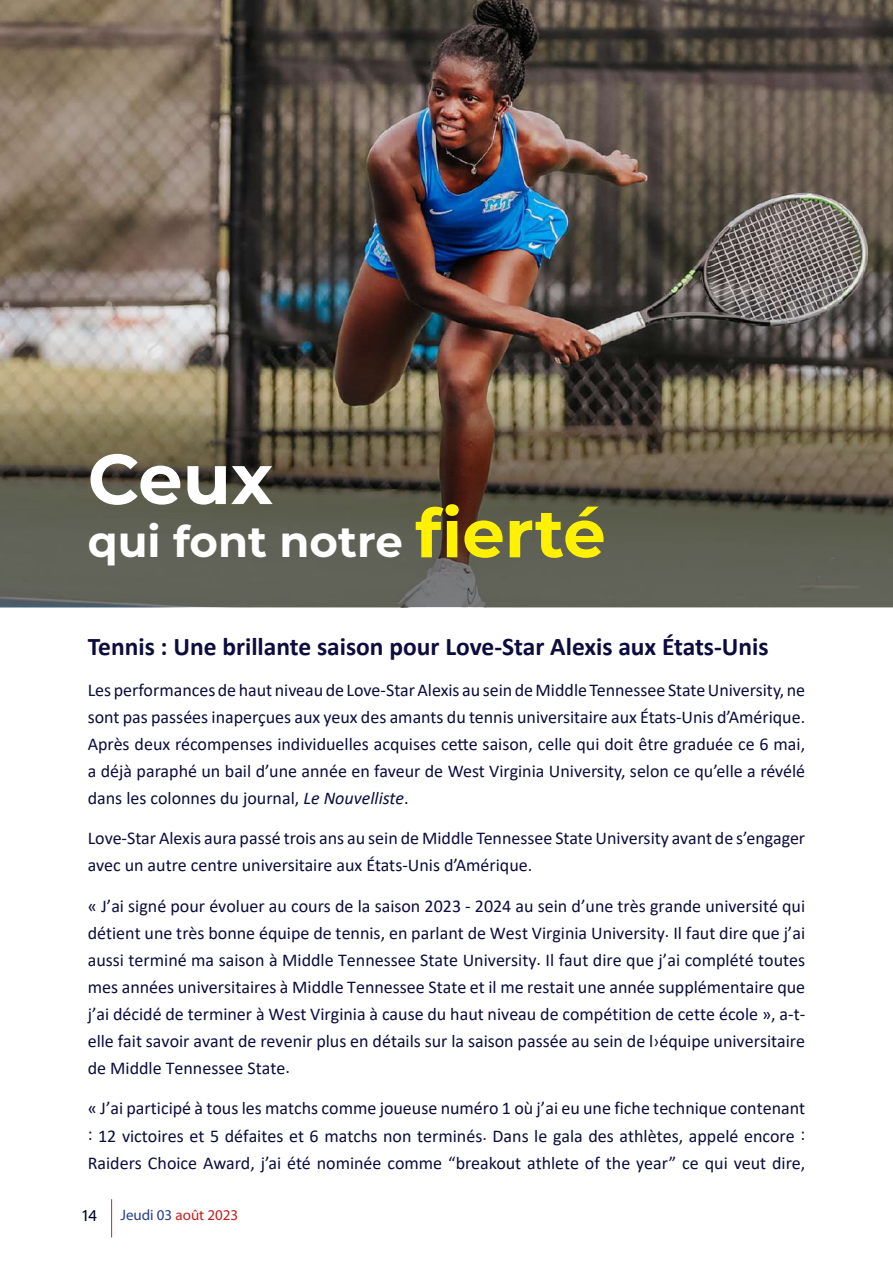
<style>
.page{position:relative;width:893px;height:1263px;background:#fff}
.page>*{position:absolute;margin:0;border:0;box-sizing:border-box;transform-origin:0 0}
.t1{font:100 70.5px "Montserrat";color:#fff}
.t2{font:100 43.5px "Montserrat";color:#fff}
.t3{font:700 25.5px "Calibri";color:#0c0c3d}
.t4{font:18px/27px "Calibri";color:#0c0c3d;text-align:justify}
.t5{font:16.5px "Acumin Pro";color:#000025}
.t6{font:15px "Myriad Pro";color:#c41e1b}
.s1{font-size:67.5px;color:#fff101}
.s2{font-style:italic}
.s3{color:#253f8e}
</style>
<div class="page">
<hr style="left:111px;top:1199px;width:1px;height:38px;background:#e12020">
<img style="left:0;top:0;width:893px;height:608px">
<svg style="left:0;top:363px;width:893px;height:244px;background:#66604e"></svg>
<hr style="left:892px;top:771px;width:1px;height:468px;background:#727477">
<h1 class="t1" style="left:88px;top:432px;width:187px">Ceux</h1>
<h2 class="t2" style="left:88px;top:513px;width:519px">qui font notre <span class="s1">fierté</span></h2>
<h3 class="t3" style="left:88px;top:629px;width:682px">Tennis : Une brillante saison pour Love-Star Alexis aux États-Unis</h3>
<p class="t4" style="left:88px;top:676px;width:719px">Les performances de haut niveau de Love-Star Alexis au sein de Middle Tennessee State University, ne sont pas passées inaperçues aux yeux des amants du tennis universitaire aux États-Unis d’Amérique.<br>Après deux récompenses individuelles acquises cette saison, celle qui doit être graduée ce 6 mai, a déjà paraphé un bail d’une année en faveur de West Virginia University, selon ce qu’elle a révélé dans les colonnes du journal, <span class="s2">Le Nouvelliste</span>.</p>
<p class="t4" style="left:88px;top:824px;width:719px">Love-Star Alexis aura passé trois ans au sein de Middle Tennessee State University avant de s’engager avec un autre centre universitaire aux États-Unis d’Amérique.</p>
<p class="t4" style="left:88px;top:892px;width:719px">« J’ai signé pour évoluer au cours de la saison 2023 - 2024 au sein d’une très grande université qui détient une très bonne équipe de tennis, en parlant de West Virginia University. Il faut dire que j’ai aussi terminé ma saison à Middle Tennessee State University. Il faut dire que j’ai complété toutes mes années universitaires à Middle Tennessee State et il me restait une année supplémentaire que j’ai décidé de terminer à West Virginia à cause du haut niveau de compétition de cette école », a-t&shy;elle fait savoir avant de revenir plus en détails sur la saison passée au sein de l›équipe universitaire de Middle Tennessee State.</p>
<p class="t4" style="left:88px;top:1094px;width:719px">« J’ai participé à tous les matchs comme joueuse numéro 1 où j’ai eu une fiche technique contenant : 12 victoires et 5 défaites et 6 matchs non terminés. Dans le gala des athlètes, appelé encore :<br>Raiders Choice Award, j’ai été nominée comme “breakout athlete of the year” ce qui veut dire,</p>
<p class="t5" style="left:82px;top:1204px;width:16px">14</p>
<p class="t6" style="left:120px;top:1205px;width:119px"><span class="s3">Jeudi 03</span> août 2023</p>
</div>
